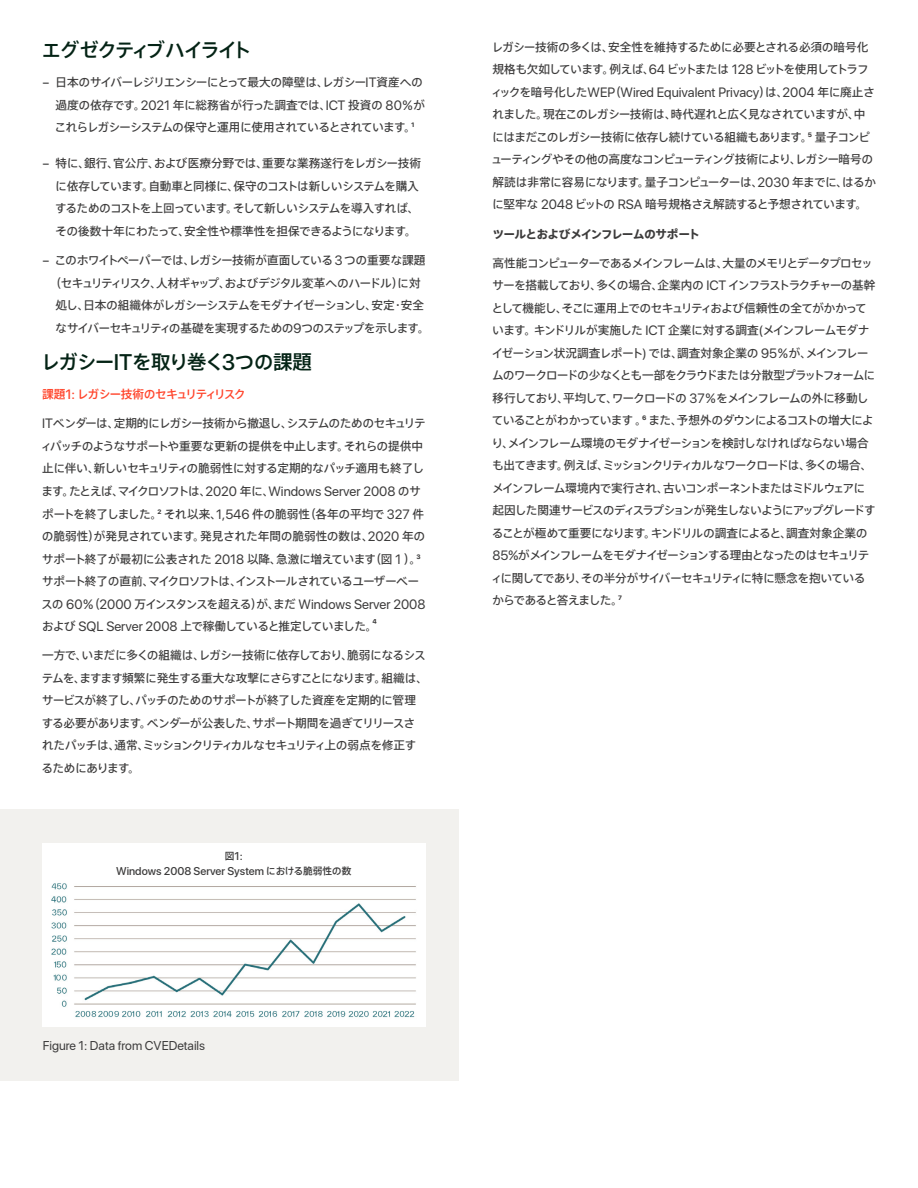
<style>
.page{position:relative;width:918px;height:1188px;background:#fff}
.page>*{position:absolute;margin:0;border:0;box-sizing:border-box;transform-origin:0 0}
.t1{font:500 22.5px "SF Pro Japan";color:#042315}
.t2{font:13.5px/22.5px "SF Pro Japan";color:#3d3c3c}
.t3{font:500 13.5px "SF Pro Japan";color:#ff462d}
.t4{font:700 13.5px "SF Pro Japan";color:#3d3c3c}
.t5{font:12.75px "SF Pro Japan";color:#3d3c3c}
.t6{font:500 11.25px/15px "SF Pro Japan";color:#3d3c3c;text-align:center}
.s1{font-family:"TWK Everett"}
</style>
<div class="page">
<div style="left:0;top:809px;width:459px;height:271px;background:#f2f1ee"></div>
<img style="left:42px;top:843px;width:384px;height:183px">
<div style="left:83px;top:848px;width:306px;height:33px;background:#fff"></div>
<h1 class="t1" style="left:42px;top:34px;width:209px">エグゼクティブハイライト</h1>
<p class="t2" style="left:56px;top:71px;width:371px;text-indent:-14px"><span class="s1">–</span> 日本のサイバーレジリエンシーにとって最大の障壁は、レガシーIT資産への過度の依存です。2021 年に総務省が行った調査では、ICT 投資の 80％がこれらレガシーシステムの保守と運用に使用されているとされています。1</p>
<p class="t2" style="left:56px;top:152px;width:367px;text-indent:-14px"><span class="s1">–</span> 特に、銀行、官公庁、および医療分野では、重要な業務遂行をレガシー技術に依存しています。自動車と同様に、保守のコストは新しいシステムを購入するためのコストを上回っています。そして新しいシステムを導入すれば、その後数十年にわたって、安全性や標準性を担保できるようになります。</p>
<p class="t2" style="left:56px;top:248px;width:371px;text-indent:-14px"><span class="s1">–</span> このホワイトペーパーでは、レガシー技術が直面している３つの重要な課題（セキュリティリスク、人材ギャップ、およびデジタル変革へのハードル）に対処し、日本の組織体がレガシーシステムをモダナイゼーションし、安定・安全なサイバーセキュリティの基礎を実現するための9つのステップを示します。</p>
<h1 class="t1" style="left:42px;top:346px;width:271px">レガシーITを取り巻く3つの課題</h1>
<p class="t3" style="left:42px;top:385px;width:204px">課題1: レガシー技術のセキュリティリスク</p>
<p class="t2" style="left:42px;top:412px;width:385px">ITベンダーは、定期的にレガシー技術から撤退し、システムのためのセキュリティパッチのようなサポートや重要な更新の提供を中止します。それらの提供中止に伴い、新しいセキュリティの脆弱性に対する定期的なパッチ適用も終了します。たとえば、マイクロソフトは、2020 年に、Windows Server 2008 のサポートを終了しました。2 それ以来、1,546 件の脆弱性（各年の平均で 327 件の脆弱性）が発見されています。発見された年間の脆弱性の数は、2020 年のサポート終了が最初に公表された 2018 以降、急激に増えています（図１）。3サポート終了の直前、マイクロソフトは、インストールされているユーザーベースの 60％（2000 万インスタンスを超える）が、まだ Windows Server 2008および SQL Server 2008 上で稼働していると推定していました。⁴</p>
<p class="t2" style="left:42px;top:644px;width:385px">一方で、いまだに多くの組織は、レガシー技術に依存しており、脆弱になるシステムを、ますます頻繁に発生する重大な攻撃にさらすことになります。組織は、サービスが終了し、パッチのためのサポートが終了した資産を定期的に管理する必要があります。ベンダーが公表した、サポート期間を過ぎてリリースされたパッチは、通常、ミッションクリティカルなセキュリティ上の弱点を修正するためにあります。</p>
<p class="t6" style="left:116px;top:848px;width:237px">図1:<br>Windows 2008 Server System における脆弱性の数</p>
<p class="t5" style="left:43px;top:1036px;width:164px">Figure 1: Data from CVEDetails</p>
<p class="t2" style="left:492px;top:35px;width:385px">レガシー技術の多くは、安全性を維持するために必要とされる必須の暗号化規格も欠如しています。例えば、64 ビットまたは 128 ビットを使用してトラフィックを暗号化したWEP（Wired Equivalent Privacy）は、2004 年に廃止されました。現在このレガシー技術は、時代遅れと広く見なされていますが、中にはまだこのレガシー技術に依存し続けている組織もあります。5 量子コンピューティングやその他の高度なコンピューティング技術により、レガシー暗号の解読は非常に容易になります。量子コンピューターは、2030 年までに、はるかに堅牢な 2048 ビットの RSA 暗号規格さえ解読すると予想されています。</p>
<p class="t4" style="left:492px;top:224px;width:208px">ツールとおよびメインフレームのサポート</p>
<p class="t2" style="left:492px;top:251px;width:385px">高性能コンピューターであるメインフレームは、大量のメモリとデータプロセッサーを搭載しており、多くの場合、企業内の ICT インフラストラクチャーの基幹として機能し、そこに運用上でのセキュリティおよび信頼性の全てがかかっています。 キンドリルが実施した ICT 企業に対する調査(メインフレームモダナイゼーション状況調査レポート) では、調査対象企業の 95％が、メインフレームのワークロードの少なくとも一部をクラウドまたは分散型プラットフォームに移行しており、平均して、ワークロードの 37％をメインフレームの外に移動していることがわかっています 。6 また、予想外のダウンによるコストの増大により、メインフレーム環境のモダナイゼーションを検討しなければならない場合も出てきます。例えば、ミッションクリティカルなワークロードは、多くの場合、メインフレーム環境内で実行され、古いコンポーネントまたはミドルウェアに起因した関連サービスのディスラプションが発生しないようにアップグレードすることが極めて重要になります。キンドリルの調査によると、調査対象企業の85%がメインフレームをモダナイゼーションする理由となったのはセキュリティに関してであり、その半分がサイバーセキュリティに特に懸念を抱いているからであると答えました。7</p>
</div>
